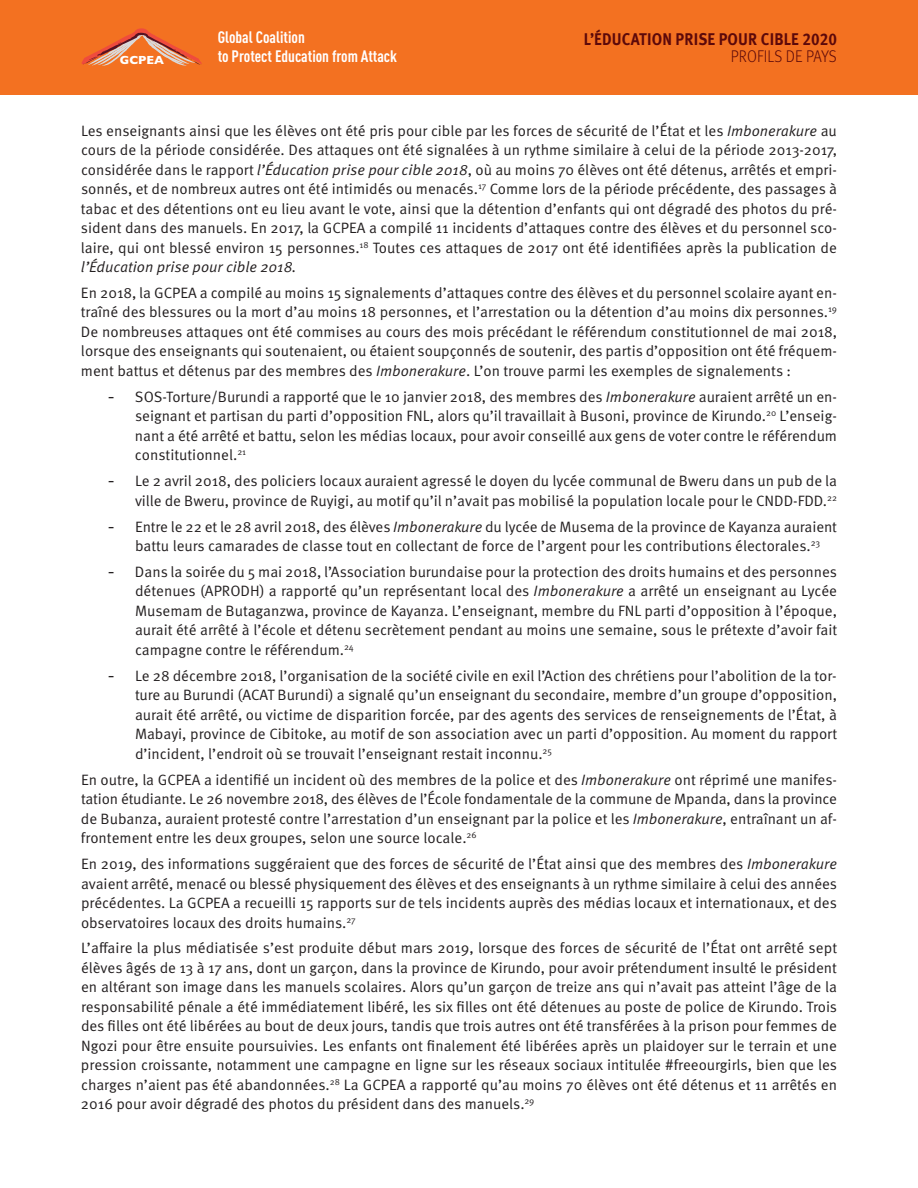
<style>
.page{position:relative;width:918px;height:1188px;background:#fff}
.page>*{position:absolute;margin:0;border:0;box-sizing:border-box;transform-origin:0 0}
.t1{font:700 16.95px "Meta Pro";letter-spacing:.01em;color:#5c090a;scale:.9 1}
.t2{font:300 16.95px "Meta Pro";letter-spacing:.01em;color:#5c090a;scale:.9 1}
.t3{font:700 16.35px/19.4px "DIN Cond";color:#fff}
.t4{font:15px/19.5px "Meta Pro Norm";color:#231f20;text-align:justify}
.t5{font:15px "Meta Pro Norm Ita";color:#231f20}
.t6{font:700 11.85px "Gill Sans";color:#fff}
.s1{font-family:"Meta Pro Norm Ita"}
.s2{font-family:"Georgia";font-size:16.5px}
</style>
<div class="page">
<div style="left:0;top:0;width:918px;height:95px;background:#f37121"></div>
<svg style="left:81px;top:28px;width:121px;height:38px"></svg>
<p class="t1" style="left:584px;top:29px;width:283px">L’ÉDUCATION PRISE POUR CIBLE 2020</p>
<p class="t3" style="left:218px;top:29px;width:181px">Global Coalition<br>to Protect Education from Attack</p>
<p class="t6" style="left:120px;top:56px;width:46px">GCPEA</p>
<p class="t2" style="left:731px;top:47px;width:119px">PROFILS DE PAYS</p>
<p class="t4" style="left:81px;top:122px;width:758px">Les enseignants ainsi que les élèves ont été pris pour cible par les forces de sécurité de l’État et les <span class="s1">Imbonerakure</span> au cours de la période considérée. Des attaques ont été signalées à un rythme similaire à celui de la période 2013-2017, considérée dans le rapport <span class="s1">l’Éducation prise pour cible 2018</span>, où au moins 70 élèves ont été détenus, arrêtés et empri&shy;sonnés, et de nombreux autres ont été intimidés ou menacés.<sup>17</sup> Comme lors de la période précédente, des passages à tabac et des détentions ont eu lieu avant le vote, ainsi que la détention d’enfants qui ont dégradé des photos du pré&shy;sident dans des manuels. En 2017, la GCPEA a compilé 11 incidents d’attaques contre des élèves et du personnel sco&shy;laire, qui ont blessé environ 15 personnes.<sup>18</sup> Toutes ces attaques de 2017 ont été identifiées après la publication de</p>
<p class="t5" style="left:81px;top:261px;width:217px">l’Éducation prise pour cible 2018.</p>
<p class="t4" style="left:81px;top:284px;width:758px">En 2018, la GCPEA a compilé au moins 15 signalements d’attaques contre des élèves et du personnel scolaire ayant en&shy;traîné des blessures ou la mort d’au moins 18 personnes, et l’arrestation ou la détention d’au moins dix personnes.<sup>19<br></sup>De nombreuses attaques ont été commises au cours des mois précédant le référendum constitutionnel de mai 2018, lorsque des enseignants qui soutenaient, ou étaient soupçonnés de soutenir, des partis d’opposition ont été fréquem&shy;ment battus et détenus par des membres des <span class="s1">Imbonerakure</span>. L’on trouve parmi les exemples de signalements :</p>
<p class="t4" style="left:135px;top:388px;width:704px;text-indent:-27px"><span class="s2">-</span> SOS-Torture/Burundi a rapporté que le 10 janvier 2018, des membres des <span class="s1">Imbonerakure</span> auraient arrêté un en&shy;seignant et partisan du parti d’opposition FNL, alors qu’il travaillait à Busoni, province de Kirundo.<sup>20</sup> L’enseig&shy;nant a été arrêté et battu, selon les médias locaux, pour avoir conseillé aux gens de voter contre le référendum constitutionnel.<sup>21</sup></p>
<p class="t4" style="left:108px;top:472px;width:731px;text-align:right"><span class="s2">-</span> Le 2 avril 2018, des policiers locaux auraient agressé le doyen du lycée communal de Bweru dans un pub de la ville de Bweru, province de Ruyigi, au motif qu’il n’avait pas mobilisé la population locale pour le CNDD-FDD.<sup>22</sup></p>
<p class="t4" style="left:135px;top:518px;width:704px;text-indent:-27px"><span class="s2">-</span> Entre le 22 et le 28 avril 2018, des élèves <span class="s1">Imbonerakure</span> du lycée de Musema de la province de Kayanza auraient battu leurs camarades de classe tout en collectant de force de l’argent pour les contributions électorales.<sup>23</sup></p>
<p class="t4" style="left:135px;top:563px;width:704px;text-indent:-27px"><span class="s2">-</span> Dans la soirée du 5 mai 2018, l’Association burundaise pour la protection des droits humains et des personnes détenues (APRODH) a rapporté qu’un représentant local des <span class="s1">Imbonerakure</span> a arrêté un enseignant au Lycée Musemam de Butaganzwa, province de Kayanza. L’enseignant, membre du FNL parti d’opposition à l’époque, aurait été arrêté à l’école et détenu secrètement pendant au moins une semaine, sous le prétexte d’avoir fait campagne contre le référendum.<sup>24</sup></p>
<p class="t4" style="left:135px;top:667px;width:704px;text-indent:-27px"><span class="s2">-</span> Le 28 décembre 2018, l’organisation de la société civile en exil l’Action des chrétiens pour l’abolition de la tor&shy;ture au Burundi (ACAT Burundi) a signalé qu’un enseignant du secondaire, membre d’un groupe d’opposition, aurait été arrêté, ou victime de disparition forcée, par des agents des services de renseignements de l’État, à Mabayi, province de Cibitoke, au motif de son association avec un parti d’opposition. Au moment du rapport d’incident, l’endroit où se trouvait l’enseignant restait inconnu.<sup>25</sup></p>
<p class="t4" style="left:81px;top:771px;width:758px">En outre, la GCPEA a identifié un incident où des membres de la police et des <span class="s1">Imbonerakure</span> ont réprimé une manifes&shy;tation étudiante. Le 26 novembre 2018, des élèves de l’École fondamentale de la commune de Mpanda, dans la province de Bubanza, auraient protesté contre l’arrestation d’un enseignant par la police et les <span class="s1">Imbonerakure</span>, entraînant un af&shy;frontement entre les deux groupes, selon une source locale.<sup>26</sup></p>
<p class="t4" style="left:81px;top:855px;width:758px">En 2019, des informations suggéraient que des forces de sécurité de l’État ainsi que des membres des <span class="s1">Imbonerakure </span>avaient arrêté, menacé ou blessé physiquement des élèves et des enseignants à un rythme similaire à celui des années précédentes. La GCPEA a recueilli 15 rapports sur de tels incidents auprès des médias locaux et internationaux, et des observatoires locaux des droits humains.<sup>27</sup></p>
<p class="t4" style="left:81px;top:940px;width:758px">L’affaire la plus médiatisée s’est produite début mars 2019, lorsque des forces de sécurité de l’État ont arrêté sept élèves âgés de 13 à 17 ans, dont un garçon, dans la province de Kirundo, pour avoir prétendument insulté le président en altérant son image dans les manuels scolaires. Alors qu’un garçon de treize ans qui n’avait pas atteint l’âge de la responsabilité pénale a été immédiatement libéré, les six filles ont été détenues au poste de police de Kirundo. Trois des filles ont été libérées au bout de deux jours, tandis que trois autres ont été transférées à la prison pour femmes de Ngozi pour être ensuite poursuivies. Les enfants ont finalement été libérées après un plaidoyer sur le terrain et une pression croissante, notamment une campagne en ligne sur les réseaux sociaux intitulée #freeourgirls, bien que les charges n’aient pas été abandonnées.<sup>28</sup> La GCPEA a rapporté qu’au moins 70 élèves ont été détenus et 11 arrêtés en 2016 pour avoir dégradé des photos du président dans des manuels.<sup>29</sup></p>
</div>
